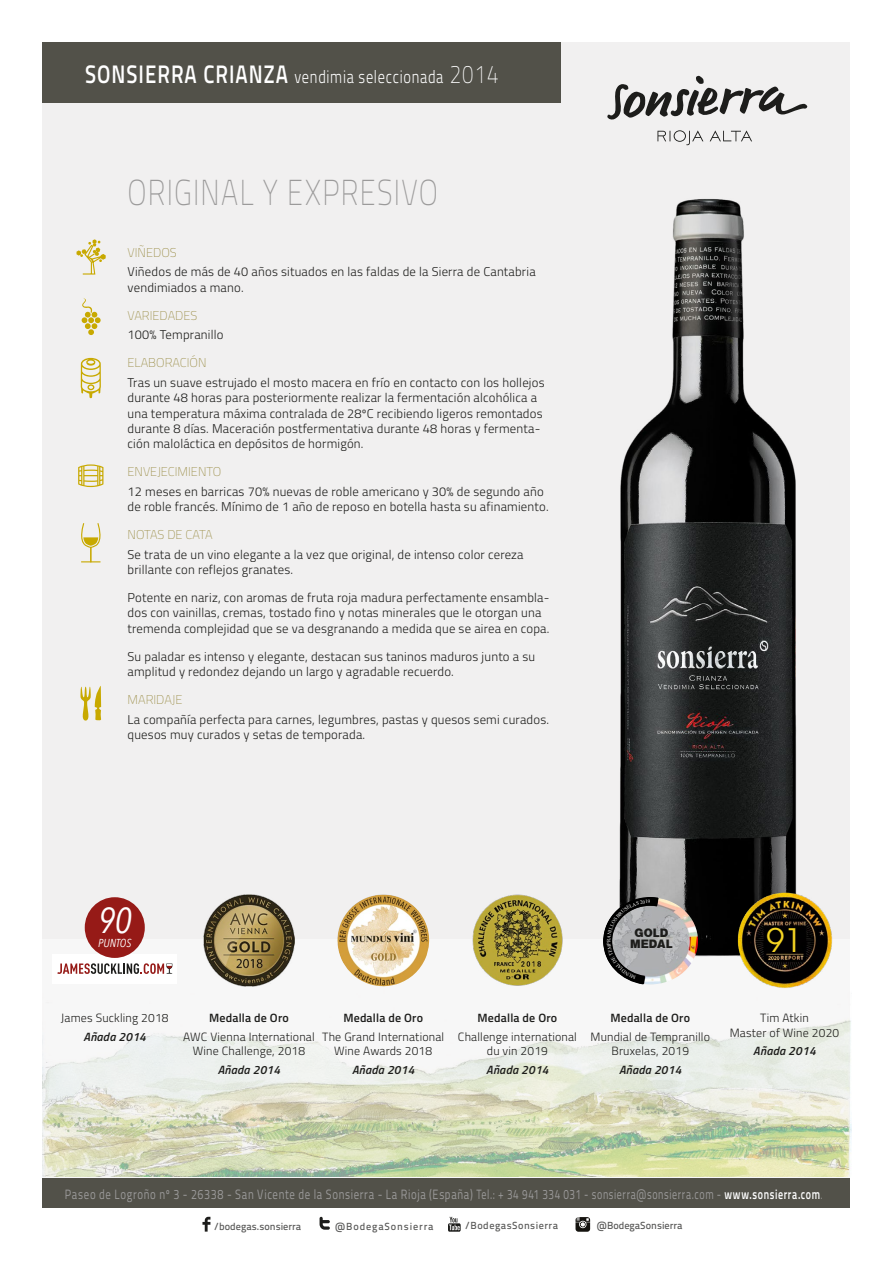
<style>
.page{position:relative;width:893px;height:1263px;background:#fff}
.page>*{position:absolute;margin:0;border:0;box-sizing:border-box;transform-origin:0 0}
.t1{font:100 36px "Titillium";letter-spacing:.04em;color:#9b9a9a;scale:.8 1}
.t2{font:italic 36px "Avenir Next Condensed";color:#fff}
.t3{font:32.4px "Avant Garde LT";color:#f5d423}
.t4{font:300 18px "Titillium";letter-spacing:.05em;color:#fff;scale:.8 1}
.t5{font:13.5px "Titillium";letter-spacing:.06em;color:#9b9a9a;scale:.8 1}
.t6{font:300 12.75px/15.3px "Titillium";letter-spacing:.015em;color:#1d1d1b}
.t7{font:100 12.75px "Titillium";color:#988a41}
.t8{font:100 12.75px "Titillium";letter-spacing:-.02em;color:#988a41}
.t9{font:300 12px/14.4px "Titillium";letter-spacing:.015em;color:#1d1d1b;text-align:center}
.t10{font:italic 600 12px "Titillium";letter-spacing:.015em;color:#1d1d1b}
.t11{font:600 12px "Titillium";letter-spacing:.015em;color:#1d1d1b}
.t12{font:italic 11.55px "Avenir Next Condensed";color:#fff}
.t13{font:10.8px/10.8px "Swiss 721 BT Black No 2";color:#1d1d1b;text-align:center}
.t14{font:10.2px "Titillium Text 14 L 600 wt";color:#575756}
.t15{font:10.2px "Titillium Text 14 L 600 wt";letter-spacing:.045em;color:#575756}
.t16{font:10.2px "Titillium Text 14 L 600 wt";letter-spacing:.085em;color:#575756}
.s1{font-weight:600;font-size:25.5px}
.s2{font-weight:100;font-size:25.5px}
.s3{font-weight:600;color:#fff}
.s4{font-weight:600;font-size:9px}
</style>
<div class="page">
<div style="left:43px;top:43px;width:807px;height:1135px;background:#f1f0f0"></div>
<div style="left:43px;top:1178px;width:807px;height:30px;background:#525149"></div>
<svg style="left:202px;top:1217px;width:8px;height:14px"></svg>
<svg style="left:320px;top:1217px;width:10px;height:13px"></svg>
<svg style="left:448px;top:1217px;width:13px;height:15px"></svg>
<svg style="left:575px;top:1217px;width:15px;height:15px"></svg>
<svg style="left:607px;top:76px;width:200px;height:44px"></svg>
<svg style="left:657px;top:130px;width:95px;height:15px"></svg>
<div style="left:43px;top:43px;width:518px;height:60px;background:#525149"></div>
<svg style="left:43px;top:940px;width:807px;height:237px"></svg>
<img style="left:585px;top:199px;width:265px;height:759px">
<svg style="left:81px;top:358px;width:20px;height:40px"></svg>
<svg style="left:81px;top:298px;width:20px;height:37px"></svg>
<svg style="left:77px;top:239px;width:29px;height:36px"></svg>
<img style="left:736px;top:891px;width:97px;height:99px">
<img style="left:667px;top:897px;width:31px;height:87px">
<div style="left:53px;top:954px;width:124px;height:30px;background:#fff"></div>
<svg style="left:57px;top:963px;width:115px;height:11px"></svg>
<div style="left:85px;top:897px;width:60px;height:61px;background:#961a17;border-radius:50%"></div>
<img style="left:337px;top:894px;width:92px;height:92px">
<img style="left:203px;top:894px;width:92px;height:92px">
<img style="left:469px;top:894px;width:97px;height:96px">
<svg style="left:81px;top:523px;width:20px;height:39px"></svg>
<svg style="left:80px;top:686px;width:21px;height:35px"></svg>
<svg style="left:78px;top:464px;width:25px;height:23px"></svg>
<svg style="left:603px;top:895px;width:64px;height:90px"></svg>
<h3 class="t4" style="left:85px;top:64px;width:518px"><span class="s1">SONSIERRA CRIANZA</span> vendimia seleccionada <span class="s2">2014</span></h3>
<h1 class="t1" style="left:128px;top:167px;width:389px">ORIGINAL Y EXPRESIVO</h1>
<p class="t7" style="left:128px;top:243px;width:51px">VIÑEDOS</p>
<p class="t6" style="left:128px;top:264px;width:410px">Viñedos de más de 40 años situados en las faldas de la Sierra de Cantabria vendimiados a mano.</p>
<p class="t7" style="left:128px;top:306px;width:71px">VARIEDADES</p>
<p class="t6" style="left:128px;top:327px;width:97px">100% Tempranillo</p>
<p class="t7" style="left:128px;top:354px;width:80px">ELABORACIÓN</p>
<p class="t6" style="left:128px;top:374px;width:419px">Tras un suave estrujado el mosto macera en frío en contacto con los hollejos durante 48 horas para posteriormente realizar la fermentación alcohólica a una temperatura máxima contralada de 28ºC recibiendo ligeros remontados durante 8 días. Maceración postfermentativa durante 48 horas y fermenta&shy;ción maloláctica en depósitos de hormigón.</p>
<p class="t7" style="left:128px;top:463px;width:95px">ENVEJECIMIENTO</p>
<p class="t6" style="left:128px;top:483px;width:423px">12 meses en barricas 70% nuevas de roble americano y 30% de segundo año de roble francés. Mínimo de 1 año de reposo en botella hasta su afinamiento.</p>
<p class="t8" style="left:128px;top:526px;width:87px">NOTAS DE CATA</p>
<p class="t6" style="left:128px;top:546px;width:398px">Se trata de un vino elegante a la vez que original, de intenso color cereza brillante con reflejos granates.</p>
<p class="t6" style="left:128px;top:589px;width:423px">Potente en nariz, con aromas de fruta roja madura perfectamente ensambla&shy;dos con vainillas, cremas, tostado fino y notas minerales que le otorgan una tremenda complejidad que se va desgranando a medida que se airea en copa.</p>
<p class="t6" style="left:128px;top:648px;width:409px">Su paladar es intenso y elegante, destacan sus taninos maduros junto a su amplitud y redondez dejando un largo y agradable recuerdo.</p>
<p class="t7" style="left:128px;top:690px;width:56px">MARIDAJE</p>
<p class="t6" style="left:128px;top:711px;width:423px">La compañía perfecta para carnes, legumbres, pastas y quesos semi curados. quesos muy curados y setas de temporada.</p>
<h1 class="t2" style="left:98px;top:899px;width:35px">90</h1>
<p class="t12" style="left:98px;top:936px;width:35px">PUNTOS</p>
<p class="t13" style="left:630px;top:927px;width:44px">GOLD<br>MEDAL</p>
<h2 class="t3" style="left:767px;top:921px;width:37px">91</h2>
<p class="t9" style="left:61px;top:1010px;width:109px">James Suckling 2018</p>
<p class="t10" style="left:84px;top:1028px;width:64px">Añada 2014</p>
<p class="t11" style="left:209px;top:1009px;width:81px">Medalla de Oro</p>
<p class="t9" style="left:183px;top:1029px;width:133px">AWC Vienna International<br>Wine Challenge, 2018</p>
<p class="t10" style="left:218px;top:1061px;width:64px">Añada 2014</p>
<p class="t11" style="left:343px;top:1009px;width:81px">Medalla de Oro</p>
<p class="t9" style="left:322px;top:1029px;width:124px">The Grand International<br>Wine Awards 2018</p>
<p class="t10" style="left:352px;top:1061px;width:64px">Añada 2014</p>
<p class="t11" style="left:478px;top:1009px;width:81px">Medalla de Oro</p>
<p class="t9" style="left:458px;top:1029px;width:120px">Challenge international du vin 2019</p>
<p class="t10" style="left:486px;top:1061px;width:64px">Añada 2014</p>
<p class="t11" style="left:610px;top:1009px;width:81px">Medalla de Oro</p>
<p class="t9" style="left:590px;top:1029px;width:121px">Mundial de Tempranillo<br>Bruxelas, 2019</p>
<p class="t10" style="left:619px;top:1061px;width:64px">Añada 2014</p>
<p class="t9" style="left:730px;top:1010px;width:111px">Tim Atkin<br>Master of Wine 2020</p>
<p class="t10" style="left:753px;top:1042px;width:64px">Añada 2014</p>
<p class="t5" style="left:65px;top:1184px;width:949px">Paseo de Logroño nº 3 - 26338 - San Vicente de la Sonsierra - La Rioja (España) Tel.: + 34 941 334 031 - sonsierra@sonsierra.com - <span class="s3">www.sonsierra.com</span><span class="s4">.</span></p>
<p class="t14" style="left:214px;top:1220px;width:89px">/bodegas.sonsierra</p>
<p class="t16" style="left:335px;top:1220px;width:100px">@BodegaSonsierra</p>
<p class="t15" style="left:465px;top:1219px;width:95px">/BodegasSonsierra</p>
<p class="t14" style="left:597px;top:1219px;width:87px">@BodegaSonsierra</p>
</div>
